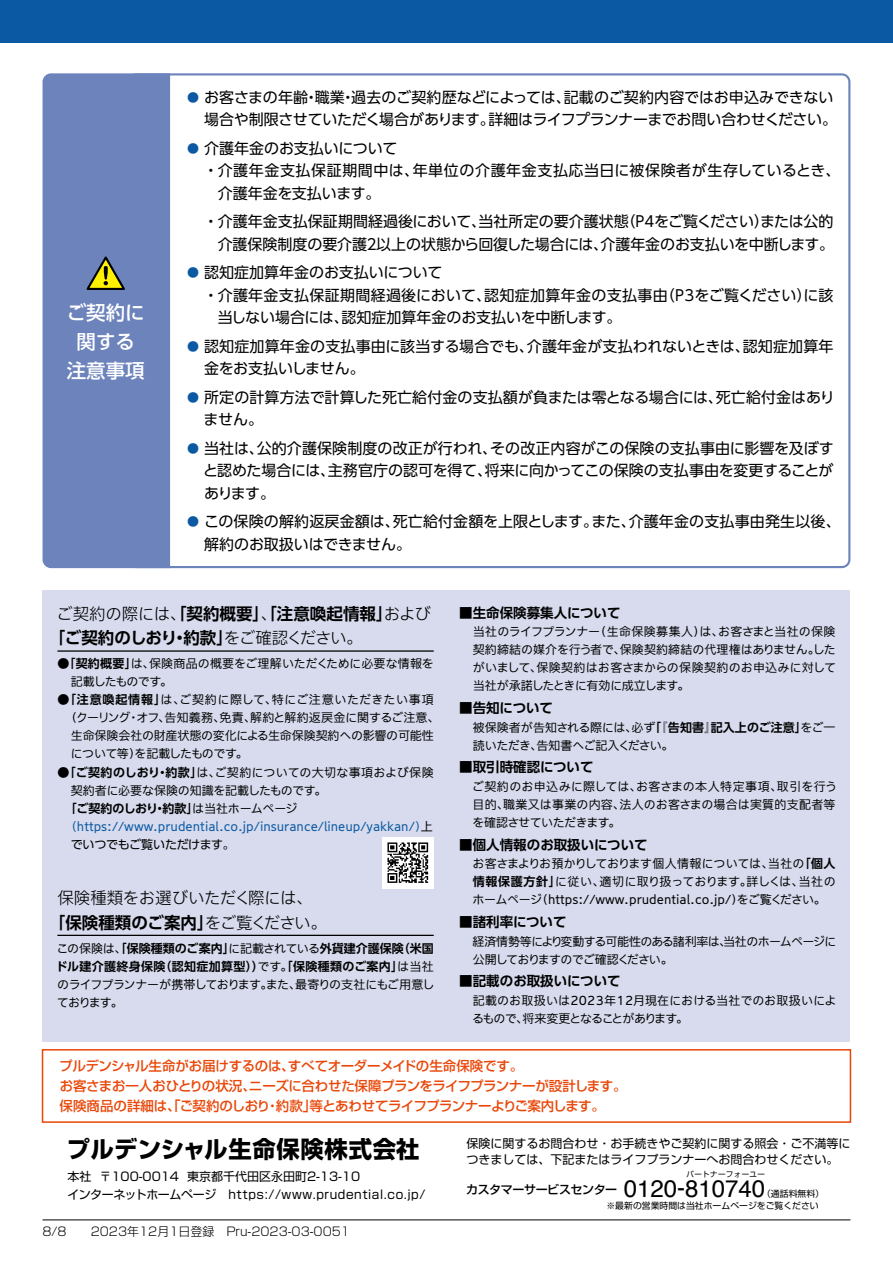
<style>
.page{position:relative;width:893px;height:1263px;background:#fff}
.page>*{position:absolute;margin:0;border:0;box-sizing:border-box;transform-origin:0 0}
.t1{font:700 23.4px "Shin Go Pro";letter-spacing:.025em;color:#000}
.t2{font:500 19.5px/29.2px "UD Shin Go Pr 6";color:#fff;text-align:center}
.t3{font:700 16.5px/24px "UD Shin Go Pr 6 De";color:#000}
.t4{font:300 16.5px "Iwa UCDA Goth Std";letter-spacing:-.02em;color:#000}
.t5{font:15px/22.5px "UD Shin Go Pr 6";color:#000}
.t6{font:15px "UD Shin Go Pr 6";letter-spacing:.02em;color:#000}
.t7{font:15px "UD Shin Go Pr 6";letter-spacing:.04em;color:#000}
.t8{font:500 13.5px/20.2px "Shin Go Pro";letter-spacing:-.03em;color:#e94709}
.t9{font:700 13.5px "UD Shin Go Pr 6 De";letter-spacing:-.005em;color:#000}
.t10{font:100 12px/18px "Iwa UCDA Goth Std";letter-spacing:-.01em;color:#000}
.t11{font:12px/18px "Shin Go Pro";color:#000}
.t12{font:100 12px/18px "Iwa UCDA Goth Std";letter-spacing:.01em;color:#000}
.t13{font:700 12px/18px "UD Shin Go Pr 6 De";letter-spacing:.025em;color:#000}
.t14{font:100 12px "Iwa UCDA Goth Std";color:#0a59a2}
.t15{font:100 12px/18px "Iwa UCDA Goth Std";letter-spacing:-.06em;color:#000}
.t16{font:100 12px/18px "Iwa UCDA Goth Std";letter-spacing:-.07em;color:#000}
.t17{font:300 12px "Shin Go Pro";color:#000}
.t18{font:100 12px "Iwa UCDA Goth Std";letter-spacing:.05em;color:#000}
.t19{font:500 12px "Shin Go Pro";letter-spacing:-.035em;color:#000}
.t20{font:700 12px "UD Shin Go Pr 6 De";color:#000}
.t21{font:100 12px "Iwa UCDA Goth Std";letter-spacing:-.05em;color:#000}
.t22{font:12px "UD Shin Go Pr 6";letter-spacing:-.025em;color:#000}
.t23{font:8.85px "Shin Go Pro";color:#000}
.t24{font:7.5px "Shin Go Pro";letter-spacing:.05em;color:#000}
.s1{font-size:12px;color:#0a59a2}
.s2{font-family:"Iwa UCDA Goth Std";font-weight:300}
.s3{font-family:"UD Shin Go Pr 6 De";font-weight:700}
.s4{font-family:"Iwa UCDA Goth Std";font-weight:100}
.s5{color:#000}
.s6{font-family:"Helvetica";font-weight:400;font-size:24px}
</style>
<div class="page">
<div style="left:0;top:0;width:893px;height:43px;background:#0a59a2"></div>
<hr style="left:43px;top:1219px;width:807px;height:1px;background:#040000">
<div style="left:42px;top:1049px;width:809px;height:74px;border:2px solid #e94709"></div>
<div style="left:43px;top:73px;width:127px;height:495px;background:#6c83bb"></div>
<svg style="left:85px;top:253px;width:43px;height:39px;background:#7c866e"></svg>
<div style="left:43px;top:591px;width:807px;height:451px;background:#d7dbed"></div>
<hr style="left:57px;top:650px;width:377px;height:2px;background:#000">
<hr style="left:57px;top:935px;width:377px;height:1px;background:#000">
<img style="left:383px;top:838px;width:51px;height:50px">
<h2 class="t2" style="left:67px;top:297px;width:79px">ご契約に関する注意事項</h2>
<p class="t5" style="left:187px;top:86px;width:651px;text-align:right"><span class="s1">●</span> お客さまの年齢・職業・過去のご契約歴などによっては、記載のご契約内容ではお申込みできない場合や制限させていただく場合があります。詳細はライフプランナーまでお問い合わせください。</p>
<p class="t5" style="left:187px;top:137px;width:212px"><span class="s1">●</span> 介護年金のお支払いについて</p>
<p class="t7" style="left:203px;top:159px;width:639px">・介護年金支払保証期間中は、年単位の介護年金支払応当日に被保険者が生存しているとき、</p>
<p class="t5" style="left:218px;top:182px;width:164px">介護年金を支払います。</p>
<p class="t5" style="left:203px;top:210px;width:632px;text-align:right">・介護年金支払保証期間経過後において、当社所定の要介護状態（P4をご覧ください）または公的介護保険制度の要介護２以上の状態から回復した場合には、介護年金のお支払いを中断します。</p>
<p class="t5" style="left:187px;top:261px;width:257px"><span class="s1">●</span> 認知症加算年金のお支払いについて</p>
<p class="t6" style="left:203px;top:283px;width:631px">・介護年金支払保証期間経過後において、認知症加算年金の支払事由（P3をご覧ください）に該</p>
<p class="t5" style="left:218px;top:306px;width:405px">当しない場合には、認知症加算年金のお支払いを中断します。</p>
<p class="t5" style="left:204px;top:335px;width:631px;text-indent:-17px"><span class="s1">●</span> 認知症加算年金の支払事由に該当する場合でも、介護年金が支払われないときは、認知症加算年金をお支払いしません。</p>
<p class="t5" style="left:204px;top:386px;width:633px;text-indent:-16px"><span class="s1">●</span> 所定の計算方法で計算した死亡給付金の支払額が負または零となる場合には、死亡給付金はありません。</p>
<p class="t5" style="left:203px;top:437px;width:632px;text-align:justify;text-indent:-16px"><span class="s1">●</span> 当社は、公的介護保険制度の改正が行われ、その改正内容がこの保険の支払事由に影響を及ぼすと認めた場合には、主務官庁の認可を得て、将来に向かってこの保険の支払事由を変更することがあります。</p>
<p class="t5" style="left:204px;top:510px;width:638px;text-indent:-17px"><span class="s1">●</span> この保険の解約返戻金額は、死亡給付金額を上限とします。また、介護年金の支払事由発生以後、解約のお取扱いはできません。</p>
<p class="t3" style="left:49px;top:601px;width:384px;text-indent:7px"><span class="s2">ご契約の際には、</span>「契約概要」<span class="s2">、</span>「注意喚起情報」<span class="s2">および</span>「ご契約のしおり・約款」<span class="s2">をご確認ください。</span></p>
<p class="t10" style="left:71px;top:654px;width:365px;text-indent:-14px">●<span class="s3">「契約概要」</span>は、保険商品の概要をご理解いただくために必要な情報を記載したものです。</p>
<p class="t18" style="left:57px;top:691px;width:378px">●<span class="s3">「注意喚起情報」</span>は、ご契約に際して、特にご注意いただきたい事項</p>
<p class="t10" style="left:65px;top:708px;width:376px">（クーリング･オフ、告知義務、免責、解約と解約返戻金に関するご注意、</p>
<p class="t10" style="left:71px;top:726px;width:365px">生命保険会社の財産状態の変化による生命保険契約への影響の可能性</p>
<p class="t21" style="left:71px;top:745px;width:179px">について等）を記載したものです。</p>
<p class="t10" style="left:71px;top:762px;width:364px;text-indent:-14px">●<span class="s3">「ご契約のしおり・約款」</span>は、ご契約についての大切な事項および保険契約者に必要な保険の知識を記載したものです。</p>
<p class="t20" style="left:65px;top:798px;width:234px">「ご契約のしおり・約款」<span class="s4">は当社ホームページ</span></p>
<p class="t14" style="left:65px;top:817px;width:369px">（https://www.prudential.co.jp/insurance/lineup/yakkan/）<span class="s5">上</span></p>
<p class="t22" style="left:71px;top:834px;width:166px">でいつでもご覧いただけます。</p>
<p class="t4" style="left:57px;top:887px;width:257px">保険種類をお選びいただく際には、</p>
<p class="t3" style="left:49px;top:910px;width:279px">「保険種類のご案内」<span class="s2">をご覧ください。</span></p>
<p class="t13" style="left:56px;top:939px;width:380px"><span class="s4">この保険は、</span>「保険種類のご案内」<span class="s4">に記載されている</span>外貨建介護保険（米国ドル建介護終身保険（認知症加算型））<span class="s4">です。</span>「保険種類のご案内」<span class="s4">は当社</span></p>
<p class="t16" style="left:57px;top:974px;width:379px">のライフプランナーが携帯しております。また、最寄りの支社にもご用意しております。</p>
<p class="t9" style="left:459px;top:601px;width:163px">■生命保険募集人について</p>
<p class="t10" style="left:473px;top:622px;width:365px;text-align:justify">当社のライフプランナー（生命保険募集人）は、お客さまと当社の保険契約締結の媒介を行う者で、保険契約締結の代理権はありません。したがいまして、保険契約はお客さまからの保険契約のお申込みに対して当社が承諾したときに有効に成立します。</p>
<p class="t9" style="left:459px;top:697px;width:95px">■告知について</p>
<p class="t10" style="left:473px;top:717px;width:364px">被保険者が告知される際には、必ず<span class="s3">「『告知書』記入上のご注意」</span>をご一読いただき、告知書へご記入ください。</p>
<p class="t9" style="left:459px;top:756px;width:136px">■取引時確認について</p>
<p class="t12" style="left:472px;top:777px;width:367px">ご契約のお申込みに際しては、お客さまの本人特定事項、取引を行う目的、職業又は事業の内容、法人のお客さまの場合は実質的支配者等を確認させていただきます。</p>
<p class="t9" style="left:459px;top:833px;width:190px">■個人情報のお取扱いについて</p>
<p class="t10" style="left:472px;top:854px;width:365px;text-align:justify">お客さまよりお預かりしております個人情報については、当社の<span class="s3">「個人情報保護方針」</span>に従い、適切に取り扱っております。詳しくは、当社のホームページ（https://www.prudential.co.jp/）をご覧ください。</p>
<p class="t9" style="left:459px;top:911px;width:109px">■諸利率について</p>
<p class="t15" style="left:473px;top:931px;width:365px">経済情勢等により変動する可能性のある諸利率は、当社のホームページに公開しておりますのでご確認ください。</p>
<p class="t9" style="left:459px;top:970px;width:163px">■記載のお取扱いについて</p>
<p class="t10" style="left:472px;top:991px;width:366px">記載のお取扱いは2023年12月現在における当社でのお取扱いによるもので、将来変更となることがあります。</p>
<p class="t8" style="left:59px;top:1054px;width:576px">プルデンシャル生命がお届けするのは、すべてオーダーメイドの生命保険です。<br>お客さまお一人おひとりの状況、ニーズに合わせた保障プランをライフプランナーが設計します。　保険商品の詳細は、「ご契約のしおり・約款」等とあわせてライフプランナーよりご案内します。</p>
<h1 class="t1" style="left:67px;top:1130px;width:354px">プルデンシャル生命保険株式会社</h1>
<p class="t11" style="left:466px;top:1133px;width:386px;line-height:16.5px">保険に関するお問合わせ・お手続きやご契約に関する照会・ご不満等につきましては、下記またはライフプランナーへお問合わせください。</p>
<p class="t23" style="left:606px;top:1198px;width:214px">※最新の営業時間は当社ホームページをご覧ください</p>
<p class="t11" style="left:68px;top:1166px;width:359px">本社 〒100-0014 東京都千代田区永田町2-13-10<br>インターネットホームページ　https://www.prudential.co.jp/</p>
<p class="t24" style="left:686px;top:1168px;width:80px">パートナーフォーユー</p>
<p class="t19" style="left:466px;top:1179px;width:301px">カスタマーサービスセンター <span class="s6">0120-810740</span></p>
<p class="t23" style="left:762px;top:1186px;width:63px">（通話料無料）</p>
<p class="t17" style="left:43px;top:1221px;width:309px">8/8　　2023年12月1日登録　Pru-2023-03-0051</p>
</div>
